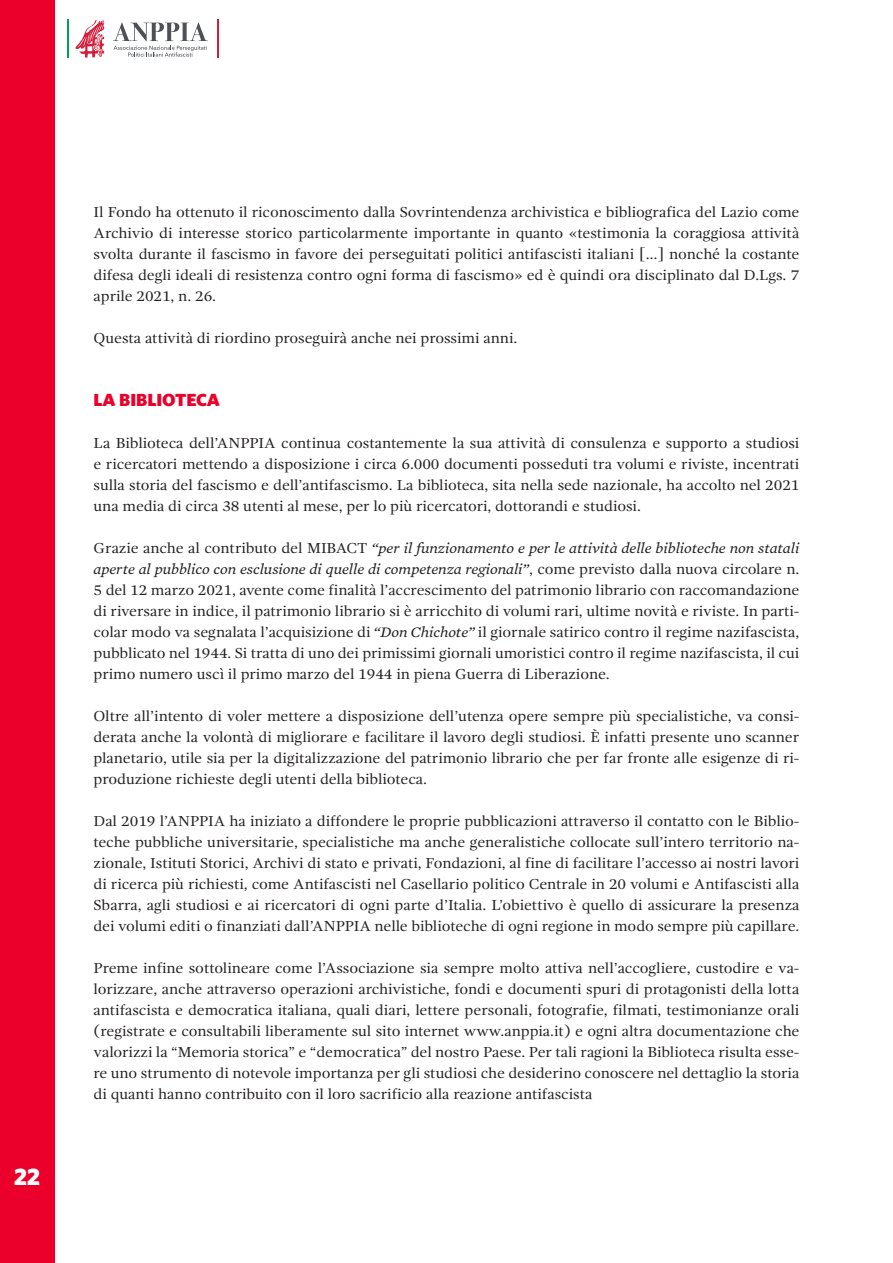
<style>
.page{position:relative;width:893px;height:1263px;background:#fff}
.page>*{position:absolute;margin:0;border:0;box-sizing:border-box;transform-origin:0 0}
.t1{font:900 24px "Whitney";color:#fff}
.t2{font:900 17.55px "Whitney";letter-spacing:-.005em;color:#ea002a;scale:1.06 1}
.t3{font:14.85px/21px "Gandhi Serif";letter-spacing:-.005em;color:#231f20;text-align:justify;scale:1.06 1}
.s1{font-family:"Mercury Text G2";font-style:italic}
</style>
<div class="page">
<div style="left:0;top:1px;width:54px;height:1262px;background:#ea002a"></div>
<hr style="left:67px;top:20px;width:2px;height:38px;background:#00a34e">
<hr style="left:217px;top:20px;width:2px;height:38px;background:#d31e39">
<svg style="left:113px;top:22px;width:95px;height:35px"></svg>
<svg style="left:75px;top:20px;width:29px;height:38px"></svg>
<p class="t1" style="left:14px;top:1162px;width:28px">22</p>
<p class="t3" style="left:94px;top:201px;width:667px">Il Fondo ha ottenuto il riconoscimento dalla Sovrintendenza archivistica e bibliografica del Lazio come Archivio di interesse storico particolarmente importante in quanto «testimonia la coraggiosa attività svolta durante il fascismo in favore dei perseguitati politici antifascisti italiani […] nonché la costante difesa degli ideali di resistenza contro ogni forma di fascismo» ed è quindi ora disciplinato dal D.Lgs. 7 aprile 2021, n. 26.</p>
<p class="t3" style="left:94px;top:327px;width:401px">Questa attività di riordino proseguirà anche nei prossimi anni.</p>
<p class="t2" style="left:94px;top:389px;width:121px">LA BIBLIOTECA</p>
<p class="t3" style="left:94px;top:432px;width:667px">La Biblioteca dell’ANPPIA continua costantemente la sua attività di consulenza e supporto a studiosi e ricercatori mettendo a disposizione i circa 6.000 documenti posseduti tra volumi e riviste, incentrati sulla storia del fascismo e dell’antifascismo. La biblioteca, sita nella sede nazionale, ha accolto nel 2021 una media di circa 38 utenti al mese, per lo più ricercatori, dottorandi e studiosi.</p>
<p class="t3" style="left:94px;top:537px;width:667px">Grazie anche al contributo del MIBACT <span class="s1">“per il funzionamento e per le attività delle biblioteche non statali aperte al pubblico con esclusione di quelle di competenza regionali”</span>, come previsto dalla nuova circolare n.<br>5 del 12 marzo 2021, avente come finalità l’accrescimento del patrimonio librario con raccomandazione di riversare in indice, il patrimonio librario si è arricchito di volumi rari, ultime novità e riviste. In parti&shy;colar modo va segnalata l’acquisizione di <span class="s1">“Don Chichote”</span> il giornale satirico contro il regime nazifascista, pubblicato nel 1944. Si tratta di uno dei primissimi giornali umoristici contro il regime nazifascista, il cui primo numero uscì il primo marzo del 1944 in piena Guerra di Liberazione.</p>
<p class="t3" style="left:94px;top:705px;width:667px">Oltre all’intento di voler mettere a disposizione dell’utenza opere sempre più specialistiche, va consi&shy;derata anche la volontà di migliorare e facilitare il lavoro degli studiosi. È infatti presente uno scanner planetario, utile sia per la digitalizzazione del patrimonio librario che per far fronte alle esigenze di ri&shy;produzione richieste degli utenti della biblioteca.</p>
<p class="t3" style="left:94px;top:810px;width:667px">Dal 2019 l’ANPPIA ha iniziato a diffondere le proprie pubblicazioni attraverso il contatto con le Biblio&shy;teche pubbliche universitarie, specialistiche ma anche generalistiche collocate sull’intero territorio na&shy;zionale, Istituti Storici, Archivi di stato e privati, Fondazioni, al fine di facilitare l’accesso ai nostri lavori di ricerca più richiesti, come Antifascisti nel Casellario politico Centrale in 20 volumi e Antifascisti alla Sbarra, agli studiosi e ai ricercatori di ogni parte d’Italia. L’obiettivo è quello di assicurare la presenza dei volumi editi o finanziati dall’ANPPIA nelle biblioteche di ogni regione in modo sempre più capillare.</p>
<p class="t3" style="left:94px;top:957px;width:667px">Preme infine sottolineare come l’Associazione sia sempre molto attiva nell’accogliere, custodire e va&shy;lorizzare, anche attraverso operazioni archivistiche, fondi e documenti spuri di protagonisti della lotta antifascista e democratica italiana, quali diari, lettere personali, fotografie, filmati, testimonianze orali (registrate e consultabili liberamente sul sito internet www.anppia.it) e ogni altra documentazione che valorizzi la “Memoria storica” e “democratica” del nostro Paese. Per tali ragioni la Biblioteca risulta esse&shy;re uno strumento di notevole importanza per gli studiosi che desiderino conoscere nel dettaglio la storia di quanti hanno contribuito con il loro sacrificio alla reazione antifascista</p>
</div>
